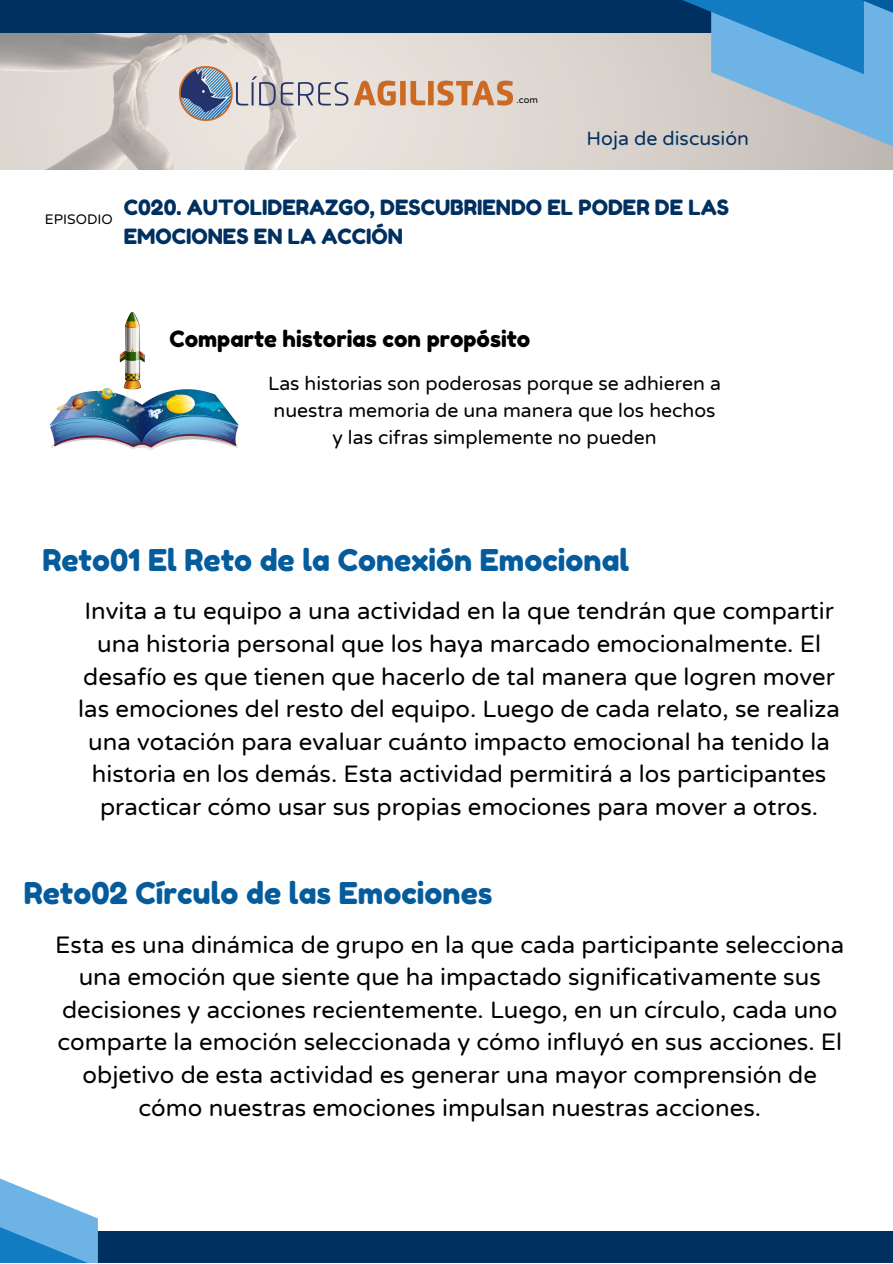
<style>
.page{position:relative;width:893px;height:1264px;background:#fff}
.page>*{position:absolute;margin:0;border:0;box-sizing:border-box;transform-origin:0 0}
.t1{font:30px "Fredoka One";color:#055c9d}
.t2{font:24px/32.5px "Varela Round";color:#000;text-align:center}
.t3{font:22.5px "Fredoka One";color:#000}
.t4{font:21px/29.1px "Fredoka One";color:#003060}
.t5{font:19.5px/27px "Varela Round";color:#000;text-align:center}
.t6{font:19.5px "Varela Round";color:#003060}
.t7{font:13.95px "Varela Round";color:#000}
.t8{font:9.3px "Varela Round";color:#000}
</style>
<div class="page">
<img style="left:0;top:33px;width:892px;height:136px">
<div style="left:0;top:0;width:892px;height:33px;background:#003060"></div>
<div style="left:0;top:1230px;width:892px;height:32px;background:#003060"></div>
<svg style="left:0;top:1178px;width:222px;height:84px"></svg>
<svg style="left:557px;top:0;width:335px;height:157px;background:#8dacc3"></svg>
<img style="left:179px;top:67px;width:333px;height:54px">
<img style="left:50px;top:313px;width:188px;height:137px">
<p class="t8" style="left:516px;top:94px;width:23px">.com</p>
<p class="t6" style="left:586px;top:127px;width:164px">Hoja de discusión</p>
<p class="t7" style="left:45px;top:211px;width:69px">EPISODIO</p>
<p class="t4" style="left:124px;top:193px;width:606px">C020. AUTOLIDERAZGO, DESCUBRIENDO EL PODER DE LAS<br>EMOCIONES EN LA ACCIÓN</p>
<p class="t3" style="left:169px;top:325px;width:362px">Comparte historias con propósito</p>
<p class="t5" style="left:268px;top:370px;width:454px">Las historias son poderosas porque se adhieren a nuestra memoria de una manera que los hechos y las cifras simplemente no pueden</p>
<p class="t1" style="left:42px;top:541px;width:588px">Reto01 El Reto de la Conexión Emocional</p>
<p class="t2" style="left:78px;top:595px;width:763px">Invita a tu equipo a una actividad en la que tendrán que compartir una historia personal que los haya marcado emocionalmente. El desafío es que tienen que hacerlo de tal manera que logren mover las emociones del resto del equipo. Luego de cada relato, se realiza una votación para evaluar cuánto impacto emocional ha tenido la historia en los demás. Esta actividad permitirá a los participantes practicar cómo usar sus propias emociones para mover a otros.</p>
<p class="t1" style="left:24px;top:874px;width:470px">Reto02 Círculo de las Emociones</p>
<p class="t2" style="left:55px;top:928px;width:790px">Esta es una dinámica de grupo en la que cada participante selecciona una emoción que siente que ha impactado significativamente sus decisiones y acciones recientemente. Luego, en un círculo, cada uno comparte la emoción seleccionada y cómo influyó en sus acciones. El objetivo de esta actividad es generar una mayor comprensión de cómo nuestras emociones impulsan nuestras acciones.</p>
</div>
